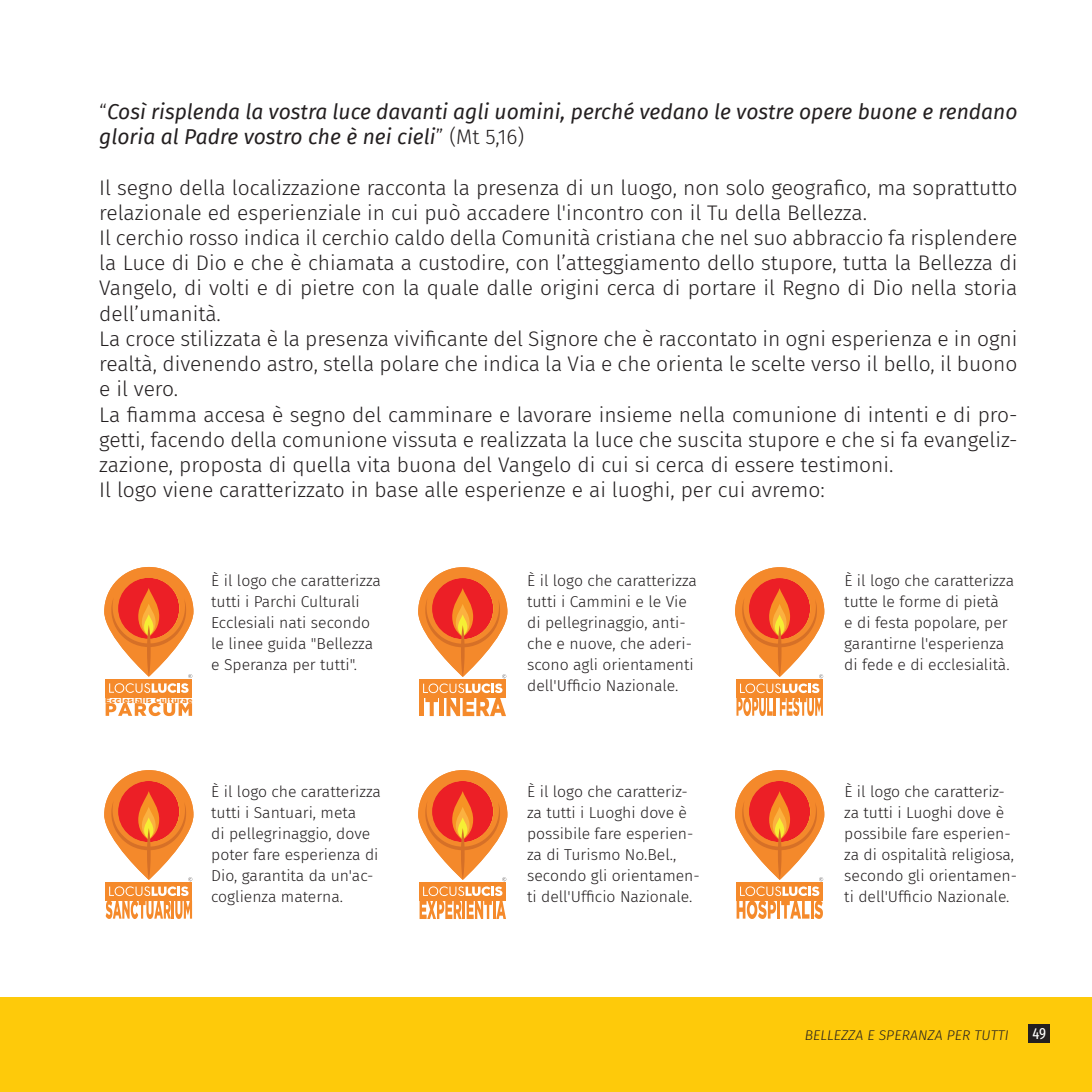
<style>
.page{position:relative;width:1092px;height:1092px;background:#fff}
.page>*{position:absolute;margin:0;border:0;box-sizing:border-box;transform-origin:0 0}
.t1{font:300 21px/25.2px "Fira Sans";color:#231f20}
.t2{font:italic 21px/25.2px "Fira Sans";color:#231f20}
.t3{font:300 15.75px/21px "Fira Sans";color:#231f20}
.t4{font:extra-condensed 15.75px "Fira Sans";color:#fff}
.t5{font:italic 300 14px "Fira Sans";letter-spacing:.01em;color:#231f20}
.t6{font:900 7.52px "Gotham";letter-spacing:.08em;color:#f58a2b}
.s1{font-weight:300;font-style:normal}
</style>
<div class="page">
<div style="left:0;top:997px;width:1091px;height:94px;background:#feca0a"></div>
<div style="left:1028px;top:1024px;width:22px;height:19px;background:#231f20"></div>
<div style="left:106px;top:678px;width:86px;height:19px;background:#f58a2b"></div>
<div style="left:104px;top:567px;width:89px;height:109px;background:#f4892b;border-radius:45px"></div>
<div style="left:118px;top:577px;width:61px;height:62px;background:#ec1f26;border-radius:50%"></div>
<svg style="left:106px;top:703px;width:86px;height:13px"></svg>
<svg style="left:109px;top:586px;width:83px;height:106px"></svg>
<div style="left:419px;top:679px;width:87px;height:18px;background:#f58a2b"></div>
<div style="left:418px;top:567px;width:89px;height:110px;background:#f4892b;border-radius:45px"></div>
<div style="left:432px;top:578px;width:61px;height:61px;background:#ec1f26;border-radius:50%"></div>
<hr style="left:419px;top:697px;width:4px;height:19px;background:#f58a2b">
<svg style="left:423px;top:586px;width:83px;height:130px"></svg>
<div style="left:735px;top:567px;width:89px;height:110px;background:#f4892b;border-radius:45px"></div>
<div style="left:749px;top:578px;width:61px;height:61px;background:#ec1f26;border-radius:50%"></div>
<svg style="left:736px;top:586px;width:87px;height:130px"></svg>
<div style="left:104px;top:770px;width:89px;height:109px;background:#f4892b;border-radius:45px"></div>
<svg style="left:118px;top:780px;width:61px;height:62px"></svg>
<svg style="left:106px;top:789px;width:86px;height:129px"></svg>
<div style="left:418px;top:770px;width:89px;height:109px;background:#f4892b;border-radius:45px"></div>
<svg style="left:432px;top:780px;width:61px;height:62px"></svg>
<svg style="left:419px;top:789px;width:87px;height:129px"></svg>
<div style="left:735px;top:770px;width:89px;height:109px;background:#f4892b;border-radius:45px"></div>
<svg style="left:749px;top:780px;width:61px;height:62px"></svg>
<svg style="left:736px;top:789px;width:87px;height:129px"></svg>
<p class="t2" style="left:99px;top:98px;width:919px"><span class="s1">“</span>Così risplenda la vostra luce davanti agli uomini, perché vedano le vostre opere buone e rendano gloria al Padre vostro che è nei cieli<span class="s1">” (Mt 5,16)</span></p>
<p class="t1" style="left:99px;top:174px;width:919px">Il segno della localizzazione racconta la presenza di un luogo, non solo geografico, ma soprattutto relazionale ed esperienziale in cui può accadere l'incontro con il Tu della Bellezza.<br>Il cerchio rosso indica il cerchio caldo della Comunità cristiana che nel suo abbraccio fa risplendere la Luce di Dio e che è chiamata a custodire, con l’atteggiamento dello stupore, tutta la Bellezza di Vangelo, di volti e di pietre con la quale dalle origini cerca di portare il Regno di Dio nella storia dell’umanità.<br>La croce stilizzata è la presenza vivificante del Signore che è raccontato in ogni esperienza e in ogni realtà, divenendo astro, stella polare che indica la Via e che orienta le scelte verso il bello, il buono e il vero.<br>La fiamma accesa è segno del camminare e lavorare insieme nella comunione di intenti e di pro&shy;getti, facendo della comunione vissuta e realizzata la luce che suscita stupore e che si fa evangeliz&shy;zazione, proposta di quella vita buona del Vangelo di cui si cerca di essere testimoni.<br>Il logo viene caratterizzato in base alle esperienze e ai luoghi, per cui avremo:</p>
<p class="t6" style="left:105px;top:696px;width:89px">Ecclesialis Culturae</p>
<p class="t3" style="left:211px;top:569px;width:171px">È il logo che caratterizza tutti i Parchi Culturali<br>Ecclesiali nati secondo le linee guida "Bellezza e Speranza per tutti".</p>
<p class="t3" style="left:527px;top:569px;width:171px">È il logo che caratterizza tutti i Cammini e le Vie di pellegrinaggio, anti&shy;che e nuove, che aderi&shy;scono agli orientamenti dell'Ufficio Nazionale.</p>
<p class="t3" style="left:844px;top:569px;width:171px">È il logo che caratterizza tutte le forme di pietà<br>e di festa popolare, per garantirne l'esperienza di fede e di ecclesialità.</p>
<p class="t3" style="left:211px;top:780px;width:171px">È il logo che caratterizza tutti i Santuari, meta<br>di pellegrinaggio, dove poter fare esperienza di<br>Dio, garantita da un'ac&shy;coglienza materna.</p>
<p class="t3" style="left:527px;top:780px;width:174px">È il logo che caratteriz&shy;za tutti i Luoghi dove è possibile fare esperien&shy;za di Turismo No.Bel., secondo gli orientamen&shy;ti dell'Ufficio Nazionale.</p>
<p class="t3" style="left:844px;top:780px;width:174px">È il logo che caratteriz&shy;za tutti i Luoghi dove è possibile fare esperien&shy;za di ospitalità religiosa, secondo gli orientamen&shy;ti dell'Ufficio Nazionale.</p>
<p class="t5" style="left:804px;top:1024px;width:205px">BELLEZZA E SPERANZA PER TUTTI</p>
<p class="t4" style="left:1032px;top:1021px;width:15px">49</p>
</div>
